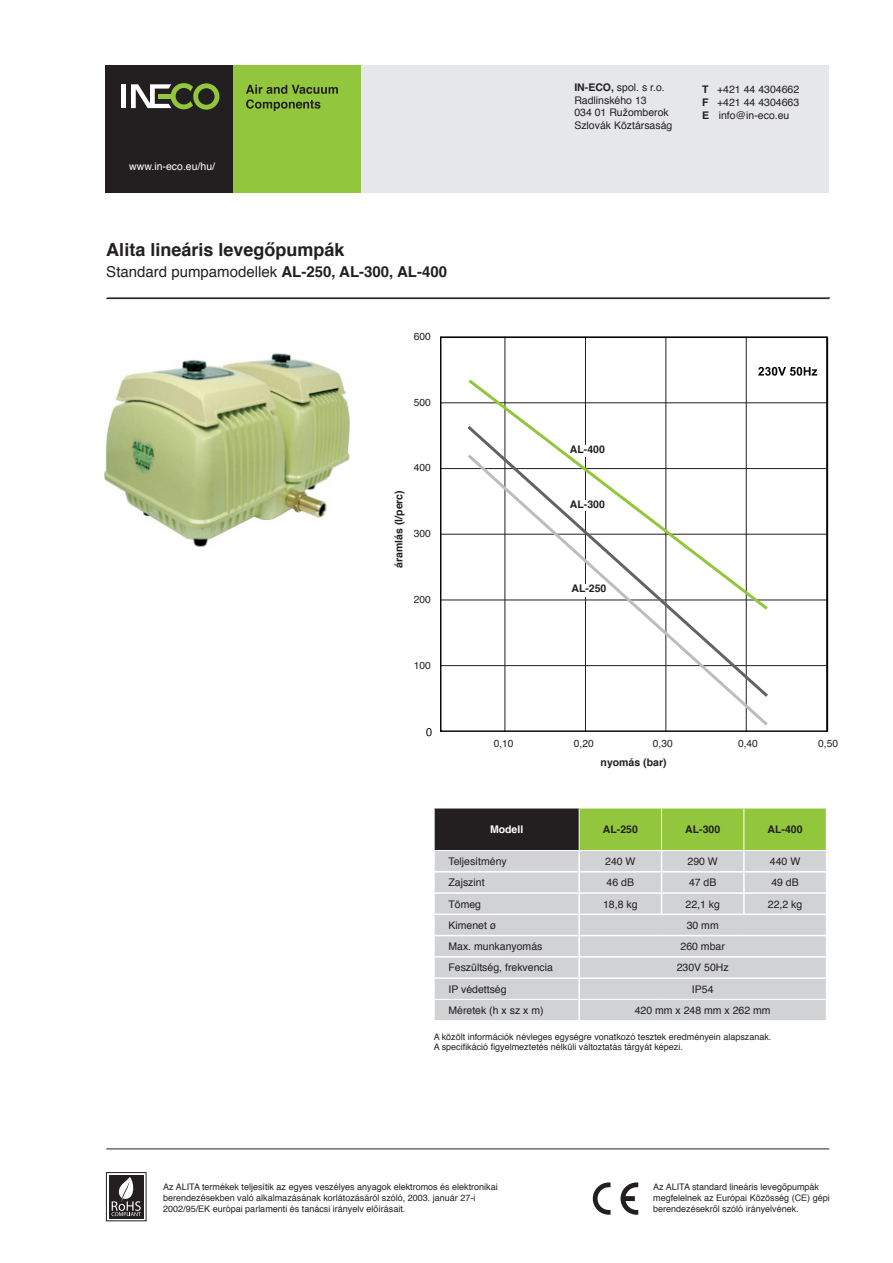
<style>
.page{position:relative;width:893px;height:1263px;background:#fff}
.page>*{position:absolute;margin:0;border:0;box-sizing:border-box;transform-origin:0 0}
.t1{font:700 18px "Helvetica";color:#231f20}
.t2{font:15px "Helvetica";color:#231f20}
.t3{font:10.5px "Helvetica";color:#231f20}
.t4{font:700 10.5px "Helvetica";color:#231f20}
.t5{font:10.5px "Helvetica";color:#fff}
.t6{font:700 10.5px "Helvetica";color:#fff}
.t7{font:10.2px "Helvetica";color:#231f20}
.t8{font:9px/10.8px "Helvetica";color:#231f20}
.s1{font-weight:700}
</style>
<div class="page">
<hr style="left:106px;top:1148px;width:723px;height:1px;background:#231f20">
<hr style="left:106px;top:298px;width:723px;height:1px;background:#231f20">
<hr style="left:107px;top:297px;width:723px;height:1px;background:#231f20">
<svg style="left:434px;top:808px;width:393px;height:212px;background:#bfc6b7"></svg>
<hr style="left:579px;top:808px;width:1px;height:42px;background:#fff">
<hr style="left:661px;top:808px;width:1px;height:42px;background:#fff">
<hr style="left:743px;top:808px;width:1px;height:42px;background:#fff">
<hr style="left:434px;top:850px;width:145px;height:1px;background:#fff">
<hr style="left:579px;top:850px;width:82px;height:1px;background:#fff">
<hr style="left:661px;top:850px;width:83px;height:1px;background:#fff">
<hr style="left:744px;top:850px;width:83px;height:1px;background:#fff">
<hr style="left:440px;top:665px;width:387px;height:1px;background:#231f20">
<hr style="left:440px;top:600px;width:387px;height:1px;background:#231f20">
<hr style="left:440px;top:534px;width:387px;height:1px;background:#231f20">
<hr style="left:440px;top:468px;width:387px;height:1px;background:#231f20">
<hr style="left:440px;top:402px;width:387px;height:1px;background:#231f20">
<hr style="left:505px;top:337px;width:1px;height:394px;background:#231f20">
<hr style="left:585px;top:337px;width:1px;height:394px;background:#231f20">
<hr style="left:666px;top:337px;width:1px;height:394px;background:#231f20">
<hr style="left:746px;top:337px;width:1px;height:394px;background:#231f20">
<hr style="left:826px;top:337px;width:1px;height:394px;background:#231f20">
<svg style="left:426px;top:728px;width:6px;height:8px"></svg>
<svg style="left:758px;top:367px;width:59px;height:9px"></svg>
<hr style="left:440px;top:337px;width:387px;height:1px;background:#040503">
<hr style="left:827px;top:337px;width:1px;height:394px;background:#040503">
<hr style="left:441px;top:730px;width:386px;height:2px;background:#040503">
<hr style="left:440px;top:337px;width:1px;height:394px;background:#040503">
<img style="left:105px;top:353px;width:245px;height:194px">
<svg style="left:464px;top:468px;width:307px;height:232px"></svg>
<svg style="left:465px;top:376px;width:306px;height:237px"></svg>
<div style="left:106px;top:1172px;width:40px;height:49px;border:1px solid #231f20"></div>
<div style="left:109px;top:1175px;width:35px;height:43px;background:#231f20"></div>
<svg style="left:112px;top:1177px;width:29px;height:39px"></svg>
<svg style="left:593px;top:1182px;width:17px;height:33px"></svg>
<svg style="left:620px;top:1182px;width:18px;height:33px"></svg>
<div style="left:318px;top:65px;width:510px;height:128px;background:#e6e7e9"></div>
<div style="left:233px;top:65px;width:127px;height:128px;background:#92c73d"></div>
<svg style="left:246px;top:85px;width:92px;height:26px"></svg>
<div style="left:106px;top:65px;width:127px;height:128px;background:#231f20"></div>
<div style="left:121px;top:84px;width:5px;height:24px;background:#fff"></div>
<svg style="left:131px;top:83px;width:88px;height:27px"></svg>
<p class="t5" style="left:129px;top:159px;width:87px">www.in-eco.eu/hu/</p>
<p class="t1" style="left:106px;top:235px;width:240px">Alita lineáris levegőpumpák</p>
<p class="t2" style="left:106px;top:260px;width:342px">Standard pumpamodellek <span class="s1">AL-250, AL-300, AL-400</span></p>
<p class="t7" style="left:414px;top:329px;width:19px">600</p>
<p class="t7" style="left:414px;top:395px;width:19px">500</p>
<p class="t4" style="left:390px;top:568px;width:79px;rotate:-90deg">áramlás (l/perc)</p>
<p class="t7" style="left:414px;top:460px;width:19px">400</p>
<p class="t7" style="left:414px;top:526px;width:19px">300</p>
<p class="t7" style="left:414px;top:591px;width:19px">200</p>
<p class="t7" style="left:414px;top:658px;width:19px">100</p>
<p class="t3" style="left:574px;top:79px;width:92px"><span class="s1">IN-ECO,</span> spol. s r.o.</p>
<p class="t3" style="left:574px;top:92px;width:74px">Radlinského 13</p>
<p class="t3" style="left:574px;top:105px;width:96px">034 01 Ružomberok</p>
<p class="t3" style="left:574px;top:117px;width:100px">Szlovák Köztársaság</p>
<p class="t3" style="left:702px;top:82px;width:99px"><span class="s1">T</span> +421 44 4304662</p>
<p class="t3" style="left:702px;top:94px;width:99px"><span class="s1">F</span> +421 44 4304663</p>
<p class="t3" style="left:702px;top:107px;width:89px"><span class="s1">E</span> info@in-eco.eu</p>
<p class="t4" style="left:570px;top:441px;width:37px">AL-400</p>
<p class="t4" style="left:570px;top:496px;width:37px">AL-300</p>
<p class="t4" style="left:571px;top:580px;width:37px">AL-250</p>
<p class="t7" style="left:494px;top:736px;width:21px">0,10</p>
<p class="t7" style="left:574px;top:736px;width:21px">0,20</p>
<p class="t7" style="left:653px;top:736px;width:21px">0,30</p>
<p class="t7" style="left:738px;top:736px;width:21px">0,40</p>
<p class="t7" style="left:818px;top:736px;width:21px">0,50</p>
<p class="t4" style="left:601px;top:754px;width:67px">nyomás (bar)</p>
<p class="t6" style="left:490px;top:821px;width:35px">Modell</p>
<p class="t4" style="left:603px;top:821px;width:37px">AL-250</p>
<p class="t4" style="left:685px;top:821px;width:37px">AL-300</p>
<p class="t4" style="left:768px;top:821px;width:37px">AL-400</p>
<p class="t3" style="left:448px;top:853px;width:60px">Teljesítmény</p>
<p class="t3" style="left:605px;top:853px;width:32px">240 W</p>
<p class="t3" style="left:687px;top:853px;width:32px">290 W</p>
<p class="t3" style="left:770px;top:853px;width:32px">440 W</p>
<p class="t3" style="left:448px;top:874px;width:38px">Zajszint</p>
<p class="t3" style="left:607px;top:874px;width:29px">46 dB</p>
<p class="t3" style="left:689px;top:874px;width:29px">47 dB</p>
<p class="t3" style="left:771px;top:874px;width:29px">49 dB</p>
<p class="t3" style="left:448px;top:896px;width:34px">Tömeg</p>
<p class="t3" style="left:603px;top:896px;width:36px">18,8 kg</p>
<p class="t3" style="left:685px;top:896px;width:36px">22,1 kg</p>
<p class="t3" style="left:768px;top:896px;width:36px">22,2 kg</p>
<p class="t3" style="left:448px;top:917px;width:49px">Kimenet ø</p>
<p class="t3" style="left:687px;top:917px;width:34px">30 mm</p>
<p class="t3" style="left:448px;top:938px;width:95px">Max. munkanyomás</p>
<p class="t3" style="left:680px;top:938px;width:46px">260 mbar</p>
<p class="t3" style="left:448px;top:960px;width:106px">Feszültség, frekvencia</p>
<p class="t3" style="left:677px;top:960px;width:53px">230V 50Hz</p>
<p class="t3" style="left:448px;top:981px;width:60px">IP védettség</p>
<p class="t3" style="left:692px;top:981px;width:23px">IP54</p>
<p class="t3" style="left:448px;top:1002px;width:97px">Méretek (h x sz x m)</p>
<p class="t3" style="left:635px;top:1002px;width:137px">420 mm x 248 mm x 262 mm</p>
<p class="t8" style="left:434px;top:1031px;width:339px">A közölt információk névleges egységre vonatkozó tesztek eredményein alapszanak.</p>
<p class="t8" style="left:434px;top:1042px;width:251px">A specifikáció figyelmeztetés nélküli változtatás tárgyát képezi.</p>
<p class="t8" style="left:163px;top:1182px;width:336px">Az ALITA termékek teljesítik az egyes veszélyes anyagok elektromos és elektronikai berendezésekben való alkalmazásának korlátozásáról szóló, 2003. január 27-i<br>2002/95/EK európai parlamenti és tanácsi irányelv előírásait.</p>
<p class="t8" style="left:653px;top:1182px;width:178px">Az ALITA standard lineáris levegőpumpák megfelelnek az Európai Közösség (CE) gépi berendezésekről szóló irányelvének.</p>
</div>
